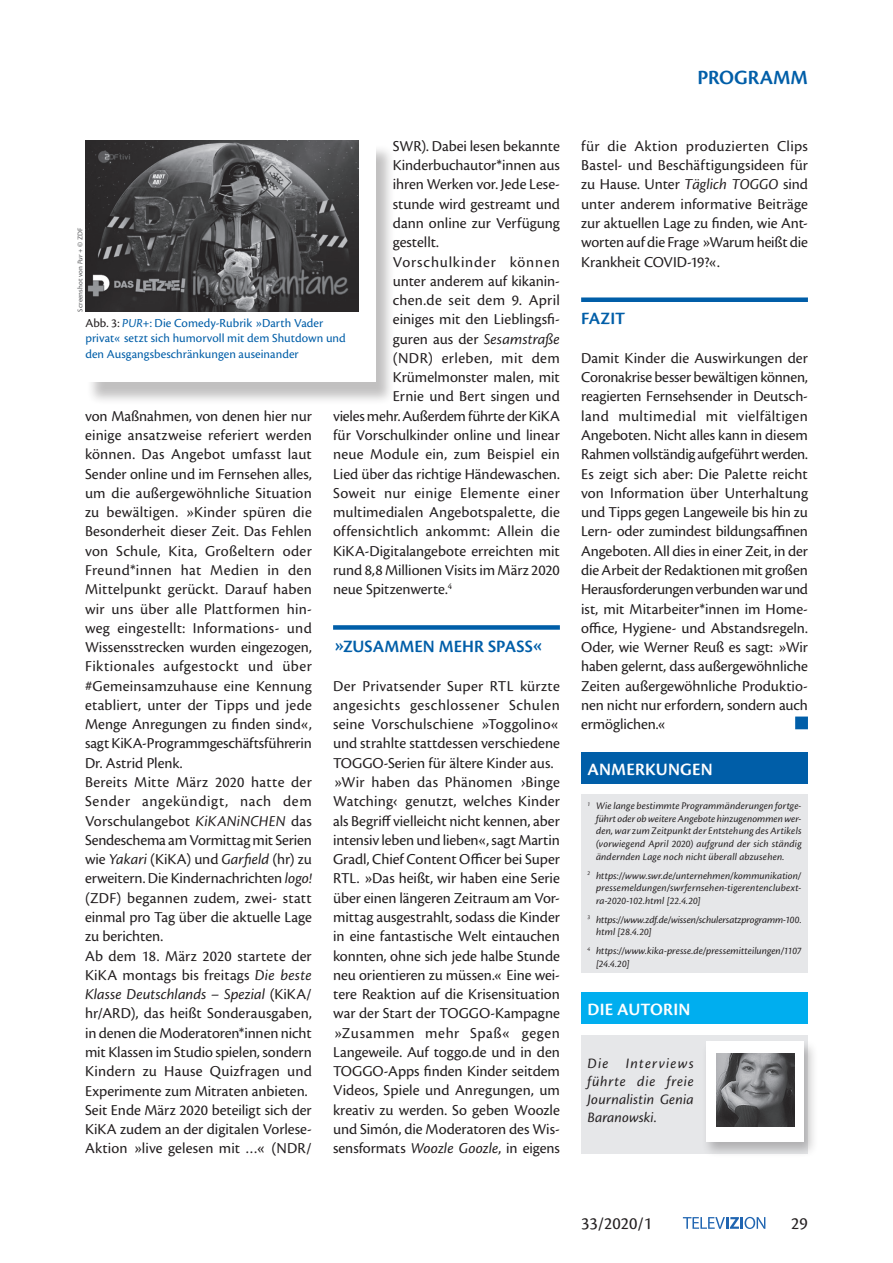
<style>
.page{position:relative;width:893px;height:1263px;background:#fff}
.page>*{position:absolute;margin:0;border:0;box-sizing:border-box;transform-origin:0 0}
.t1{font:600 21px "Cronos Pro";letter-spacing:-.005em;color:#005ea8}
.t2{font:600 18px "Cronos Pro";letter-spacing:.005em;color:#005ea8}
.t3{font:600 18px "Cronos Pro";letter-spacing:.01em;color:#fff}
.t4{font:18px "Cronos Pro";color:#231f20}
.t5{font:15.75px/19.4px "Cronos Pro";color:#231f20}
.t6{font:15.75px "Cronos Pro";letter-spacing:.025em;color:#231f20}
.t7{font:15.75px "Cronos Pro";letter-spacing:.05em;color:#231f20}
.t8{font:italic 15px/18px "Cronos Pro";letter-spacing:.015em;color:#231f20;text-align:justify}
.t9{font:12.75px/15.3px "Cronos Pro";letter-spacing:.005em;color:#005ea8}
.t10{font:italic 10.5px/12.6px "Cronos Pro";letter-spacing:.01em;color:#231f20;text-align:justify}
.t11{font:italic 10.5px/12.6px "Cronos Pro";letter-spacing:-.01em;color:#231f20}
.t12{font:7.5px "Cronos Pro";letter-spacing:.015em;color:#57585a}
.s1{font-style:italic}
.s2{color:#231f20}
</style>
<div class="page">
<svg style="left:683px;top:1217px;width:82px;height:12px"></svg>
<div style="left:86px;top:145px;width:309px;height:260px;background:#231f20;opacity:.28"></div>
<div style="left:85px;top:140px;width:291px;height:242px;background:#fff"></div>
<div style="left:333px;top:625px;width:227px;height:5px;background:#005ea8"></div>
<div style="left:581px;top:297px;width:227px;height:5px;background:#005ea8"></div>
<div style="left:581px;top:1035px;width:227px;height:118px;background:#e6e7e9"></div>
<div style="left:701px;top:1039px;width:117px;height:119px;background:#231f20;opacity:.28"></div>
<div style="left:706px;top:1041px;width:98px;height:101px;background:#fff"></div>
<div style="left:581px;top:992px;width:227px;height:32px;background:#00aeef"></div>
<img style="left:717px;top:1054px;width:77px;height:72px">
<div style="left:581px;top:795px;width:227px;height:178px;background:#e6e7e9"></div>
<div style="left:581px;top:752px;width:227px;height:32px;background:#005ea8"></div>
<img style="left:85px;top:140px;width:274px;height:172px">
<div style="left:795px;top:716px;width:13px;height:13px;background:#005ea8;border:2px solid #005ea8"></div>
<h1 class="t1" style="left:697px;top:65px;width:112px">PROGRAMM</h1>
<p class="t5" style="left:393px;top:136px;width:169px">SWR). Dabei lesen bekannte</p>
<p class="t5" style="left:393px;top:156px;width:169px">Kinderbuchautor*innen aus</p>
<p class="t5" style="left:393px;top:175px;width:169px">ihren Werken vor. Jede Lese-</p>
<p class="t5" style="left:393px;top:194px;width:169px">stunde wird gestreamt und</p>
<p class="t5" style="left:393px;top:213px;width:169px">dann online zur Verfügung</p>
<p class="t5" style="left:393px;top:233px;width:48px">gestellt.</p>
<p class="t7" style="left:393px;top:253px;width:169px">Vorschulkinder können</p>
<p class="t5" style="left:393px;top:271px;width:169px">unter anderem auf kikanin-</p>
<p class="t5" style="left:393px;top:291px;width:169px">chen.de seit dem 9. April</p>
<p class="t5" style="left:393px;top:310px;width:169px">einiges mit den Lieblingsfi-</p>
<p class="t5" style="left:393px;top:329px;width:169px">guren aus der <span class="s1">Sesamstraße</span></p>
<p class="t6" style="left:393px;top:349px;width:169px">(NDR) erleben, mit dem</p>
<p class="t5" style="left:393px;top:368px;width:169px">Krümelmonster malen, mit</p>
<p class="t5" style="left:393px;top:387px;width:169px">Ernie und Bert singen und</p>
<p class="t5" style="left:333px;top:406px;width:228px">vieles mehr. Außerdem führte der KiKA</p>
<p class="t5" style="left:333px;top:425px;width:228px">für Vorschulkinder online und linear</p>
<p class="t5" style="left:333px;top:445px;width:228px">neue Module ein, zum Beispiel ein</p>
<p class="t5" style="left:333px;top:464px;width:228px">Lied über das richtige Händewaschen.</p>
<p class="t6" style="left:333px;top:484px;width:228px">Soweit nur einige Elemente einer</p>
<p class="t5" style="left:333px;top:503px;width:228px">multimedialen Angebotspalette, die</p>
<p class="t5" style="left:333px;top:522px;width:228px">offensichtlich ankommt: Allein die</p>
<p class="t5" style="left:333px;top:541px;width:228px">KiKA-Digitalangebote erreichten mit</p>
<p class="t5" style="left:333px;top:560px;width:228px">rund 8,8 Millionen Visits im März 2020</p>
<p class="t5" style="left:333px;top:580px;width:120px">neue Spitzenwerte.<sup>4</sup></p>
<p class="t12" style="left:76px;top:312px;width:86px;rotate:-90deg">Screenshot von <span class="s1">Pur +</span> © ZDF</p>
<p class="t9" style="left:85px;top:315px;width:262px"><span class="s2">Abb. 3:</span> <span class="s1">PUR+</span>: Die Comedy-Rubrik »Darth Vader privat« setzt sich humorvoll mit dem Shutdown und den Ausgangsbeschränkungen auseinander</p>
<p class="t5" style="left:85px;top:406px;width:228px">von Maßnahmen, von denen hier nur einige ansatzweise referiert werden können. Das Angebot umfasst laut Sender online und im Fernsehen alles, um die außergewöhnliche Situation zu bewältigen. »Kinder spüren die Besonderheit dieser Zeit. Das Fehlen von Schule, Kita, Großeltern oder Freund*innen hat Medien in den Mittelpunkt gerückt. Darauf haben wir uns über alle Plattformen hin&shy;weg eingestellt: Informations- und Wissensstrecken wurden eingezogen, Fiktionales aufgestockt und über #Gemeinsamzuhause eine Kennung etabliert, unter der Tipps und jede Menge Anregungen zu finden sind«, sagt KiKA-Programmgeschäftsführerin Dr. Astrid Plenk.<br>Bereits Mitte März 2020 hatte der Sender angekündigt, nach dem Vorschulangebot <span class="s1">KiKANiNCHEN</span> das Sendeschema am Vormittag mit Serien wie <span class="s1">Yakari</span> (KiKA) und <span class="s1">Garfield</span> (hr) zu erweitern. Die Kindernachrichten <span class="s1">logo! </span>(ZDF) begannen zudem, zwei- statt einmal pro Tag über die aktuelle Lage zu berichten.<br>Ab dem 18. März 2020 startete der KiKA montags bis freitags <span class="s1">Die beste Klasse Deutschlands – Spezial</span> (KiKA/ hr/ARD), das heißt Sonderausgaben, in denen die Moderatoren*innen nicht mit Klassen im Studio spielen, sondern Kindern zu Hause Quizfragen und Experimente zum Mitraten anbieten.<br>Seit Ende März 2020 beteiligt sich der KiKA zudem an der digitalen Vorlese-Aktion »live gelesen mit …« (NDR/</p>
<p class="t2" style="left:333px;top:636px;width:212px">»ZUSAMMEN MEHR SPASS«</p>
<p class="t5" style="left:333px;top:676px;width:228px">Der Privatsender Super RTL kürzte angesichts geschlossener Schulen seine Vorschulschiene »Toggolino« und strahlte stattdessen verschiedene TOGGO-Serien für ältere Kinder aus. »Wir haben das Phänomen ›Binge Watching‹ genutzt, welches Kinder als Begriff vielleicht nicht kennen, aber intensiv leben und lieben«, sagt Martin Gradl, Chief Content Officer bei Super RTL. »Das heißt, wir haben eine Serie über einen längeren Zeitraum am Vor&shy;mittag ausgestrahlt, sodass die Kinder in eine fantastische Welt eintauchen konnten, ohne sich jede halbe Stunde neu orientieren zu müssen.« Eine wei&shy;tere Reaktion auf die Krisensituation war der Start der TOGGO-Kampagne »Zusammen mehr Spaß« gegen Langeweile. Auf toggo.de und in den TOGGO-Apps finden Kinder seitdem Videos, Spiele und Anregungen, um kreativ zu werden. So geben Woozle und Simón, die Moderatoren des Wis&shy;sensformats <span class="s1">Woozle Goozle</span>, in eigens</p>
<p class="t5" style="left:581px;top:136px;width:228px;text-align:justify">für die Aktion produzierten Clips Bastel- und Beschäftigungsideen für zu Hause. Unter <span class="s1">Täglich TOGGO</span> sind unter anderem informative Beiträge zur aktuellen Lage zu finden, wie Ant&shy;worten auf die Frage »Warum heißt die Krankheit COVID-19?«.</p>
<p class="t2" style="left:581px;top:308px;width:45px">FAZIT</p>
<p class="t5" style="left:581px;top:348px;width:228px;text-align:justify">Damit Kinder die Auswirkungen der Coronakrise besser bewältigen können, reagierten Fernsehsender in Deutsch&shy;land multimedial mit vielfältigen Angeboten. Nicht alles kann in diesem Rahmen vollständig aufgeführt werden.<br>Es zeigt sich aber: Die Palette reicht von Information über Unterhaltung und Tipps gegen Langeweile bis hin zu Lern- oder zumindest bildungsaffinen Angeboten. All dies in einer Zeit, in der die Arbeit der Redaktionen mit großen Herausforderungen verbunden war und ist, mit Mitarbeiter*innen im Home&shy;office, Hygiene- und Abstandsregeln.<br>Oder, wie Werner Reuß es sagt: »Wir haben gelernt, dass außergewöhnliche Zeiten außergewöhnliche Produktio&shy;nen nicht nur erfordern, sondern auch ermöglichen.«</p>
<p class="t3" style="left:588px;top:759px;width:127px">ANMERKUNGEN</p>
<p class="t10" style="left:596px;top:800px;width:207px;text-indent:-9px"><sup>1</sup> Wie lange bestimmte Programmänderungen fortge&shy;führt oder ob weitere Angebote hinzugenommen wer&shy;den, war zum Zeitpunkt der Entstehung des Artikels (vorwiegend April 2020) aufgrund der sich ständig ändernden Lage noch nicht überall abzusehen.</p>
<p class="t10" style="left:596px;top:869px;width:207px;text-indent:-9px"><sup>2</sup> https://www.swr.de/unternehmen/kommunikation/ pressemeldungen/swrfernsehen-tigerentenclubext&shy;ra-2020-102.html [22.4.20]</p>
<p class="t11" style="left:596px;top:913px;width:207px;text-indent:-9px"><sup>3</sup> https://www.zdf.de/wissen/schulersatzprogramm-100. html [28.4.20]</p>
<p class="t10" style="left:596px;top:945px;width:207px;text-indent:-9px"><sup>4</sup> https://www.kika-presse.de/pressemitteilungen/1107 [24.4.20]</p>
<p class="t3" style="left:588px;top:999px;width:104px">DIE AUTORIN</p>
<p class="t8" style="left:587px;top:1055px;width:108px">Die Interviews führte die freie Journalistin Genia Baranowski.</p>
<p class="t4" style="left:581px;top:1213px;width:73px">33/2020/1</p>
<p class="t4" style="left:791px;top:1213px;width:18px">29</p>
</div>
